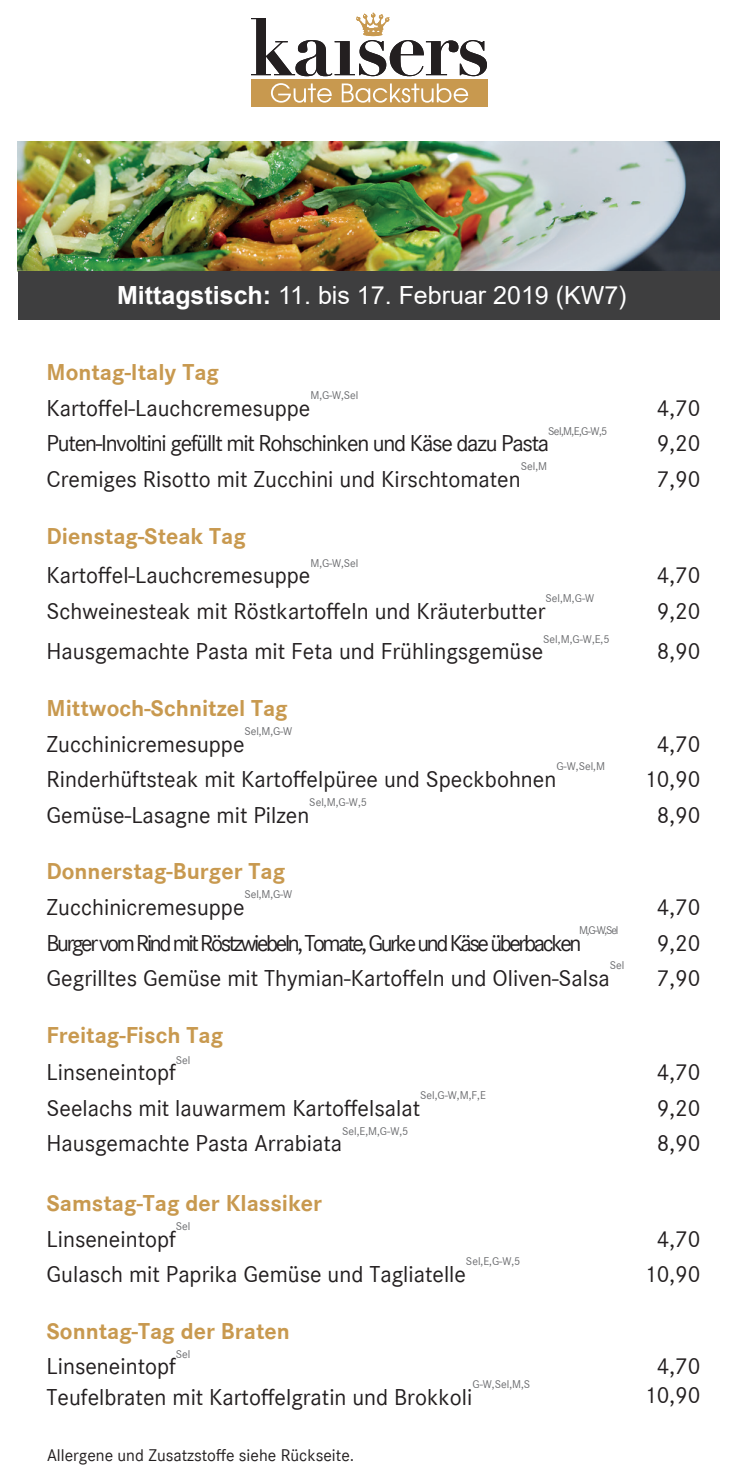
<style>
.page{position:relative;width:741px;height:1480px;background:#fff}
.page>*{position:absolute;margin:0;border:0;box-sizing:border-box;transform-origin:0 0}
.t1{font:25px "Arial";color:#fff}
.t2{font:23.75px "Corporate S";color:#231f20}
.t3{font:700 23.75px "Corporate S";color:#c8994f}
.t4{font:23.75px "Corporate S";letter-spacing:-.1em;color:#231f20}
.t5{font:23.75px "Corporate S";letter-spacing:-.05em;color:#231f20}
.t6{font:17.5px "Corporate S";color:#231f20}
.t7{font:11.75px "Corporate S";color:#6c6d70}
.s1{font-weight:700}
</style>
<div class="page">
<img style="left:18px;top:141px;width:701px;height:130px">
<div style="left:251px;top:79px;width:236px;height:27px;background:#c8994f"></div>
<svg style="left:271px;top:83px;width:197px;height:20px"></svg>
<svg style="left:251px;top:13px;width:236px;height:63px"></svg>
<div style="left:18px;top:271px;width:701px;height:49px;background:#3e3e3f"></div>
<p class="t1" style="left:117px;top:278px;width:511px"><span class="s1">Mittagstisch:</span> 11. bis 17. Februar 2019 (KW7)</p>
<p class="t3" style="left:47px;top:356px;width:174px">Montag-Italy Tag</p>
<p class="t2" style="left:47px;top:392px;width:265px">Kartoffel-Lauchcremesuppe</p>
<p class="t7" style="left:310px;top:387px;width:49px">M,G-W,Sel</p>
<p class="t7" style="left:548px;top:423px;width:61px">Sel,M,E,G-W,5</p>
<p class="t5" style="left:47px;top:428px;width:504px">Puten-Involtini gefüllt mit Rohschinken und Käse dazu Pasta</p>
<p class="t7" style="left:521px;top:458px;width:28px">Sel,M</p>
<p class="t2" style="left:47px;top:463px;width:476px">Cremiges Risotto mit Zucchini und Kirschtomaten</p>
<p class="t3" style="left:47px;top:519px;width:201px">Dienstag-Steak Tag</p>
<p class="t2" style="left:47px;top:560px;width:265px">Kartoffel-Lauchcremesuppe</p>
<p class="t7" style="left:310px;top:555px;width:49px">M,G-W,Sel</p>
<p class="t7" style="left:545px;top:591px;width:50px">Sel,M,G-W</p>
<p class="t2" style="left:47px;top:595px;width:500px">Schweinesteak mit Röstkartoffeln und Kräuterbutter</p>
<p class="t7" style="left:543px;top:631px;width:68px">Sel,M,G-W,E,5</p>
<p class="t2" style="left:47px;top:636px;width:498px">Hausgemachte Pasta mit Feta und Frühlingsgemüse</p>
<p class="t3" style="left:47px;top:691px;width:243px">Mittwoch-Schnitzel Tag</p>
<p class="t2" style="left:47px;top:728px;width:199px">Zucchinicremesuppe</p>
<p class="t7" style="left:244px;top:723px;width:49px">Sel,M,G-W</p>
<p class="t7" style="left:556px;top:759px;width:50px">G-W,Sel,M</p>
<p class="t2" style="left:47px;top:763px;width:511px">Rinderhüftsteak mit Kartoffelpüree und Speckbohnen</p>
<p class="t7" style="left:309px;top:794px;width:59px">Sel,M,G-W,5</p>
<p class="t2" style="left:47px;top:799px;width:264px">Gemüse-Lasagne mit Pilzen</p>
<p class="t3" style="left:47px;top:855px;width:240px">Donnerstag-Burger Tag</p>
<p class="t2" style="left:47px;top:891px;width:199px">Zucchinicremesuppe</p>
<p class="t7" style="left:244px;top:886px;width:49px">Sel,M,G-W</p>
<p class="t7" style="left:579px;top:922px;width:41px">M,G-W,Sel</p>
<p class="t4" style="left:47px;top:927px;width:536px">Burger vom Rind mit Röstzwiebeln,Tomate,Gurke und Käse überbacken</p>
<p class="t7" style="left:610px;top:958px;width:16px">Sel</p>
<p class="t2" style="left:47px;top:962px;width:565px">Gegrilltes Gemüse mit Thymian-Kartoffeln und Oliven-Salsa</p>
<p class="t3" style="left:47px;top:1018px;width:178px">Freitag-Fisch Tag</p>
<p class="t2" style="left:47px;top:1056px;width:131px">Linseneintopf</p>
<p class="t7" style="left:176px;top:1052px;width:16px">Sel</p>
<p class="t7" style="left:420px;top:1087px;width:67px">Sel,G-W,M,F,E</p>
<p class="t2" style="left:47px;top:1092px;width:375px">Seelachs mit lauwarmem Kartoffelsalat</p>
<p class="t7" style="left:342px;top:1123px;width:68px">Sel,E,M,G-W,5</p>
<p class="t2" style="left:47px;top:1128px;width:297px">Hausgemachte Pasta Arrabiata</p>
<p class="t3" style="left:47px;top:1186px;width:277px">Samstag-Tag der Klassiker</p>
<p class="t2" style="left:47px;top:1223px;width:131px">Linseneintopf</p>
<p class="t7" style="left:176px;top:1218px;width:16px">Sel</p>
<p class="t7" style="left:466px;top:1254px;width:56px">Sel,E,G-W,5</p>
<p class="t2" style="left:47px;top:1258px;width:421px">Gulasch mit Paprika Gemüse und Tagliatelle</p>
<p class="t3" style="left:47px;top:1314px;width:245px">Sonntag-Tag der Braten</p>
<p class="t2" style="left:47px;top:1351px;width:131px">Linseneintopf</p>
<p class="t7" style="left:176px;top:1346px;width:16px">Sel</p>
<p class="t2" style="left:47px;top:1381px;width:427px">Teufelbraten mit Kartoffelgratin und Brokkoli</p>
<p class="t7" style="left:472px;top:1376px;width:59px">G-W,Sel,M,S</p>
<p class="t6" style="left:47px;top:1443px;width:309px">Allergene und Zusatzstoffe siehe Rückseite.</p>
<p class="t2" style="left:657px;top:392px;width:45px">4,70</p>
<p class="t2" style="left:657px;top:428px;width:45px">9,20</p>
<p class="t2" style="left:657px;top:463px;width:45px">7,90</p>
<p class="t2" style="left:657px;top:560px;width:45px">4,70</p>
<p class="t2" style="left:657px;top:595px;width:45px">9,20</p>
<p class="t2" style="left:657px;top:636px;width:45px">8,90</p>
<p class="t2" style="left:657px;top:728px;width:45px">4,70</p>
<p class="t2" style="left:644px;top:763px;width:58px">10,90</p>
<p class="t2" style="left:657px;top:799px;width:45px">8,90</p>
<p class="t2" style="left:657px;top:891px;width:45px">4,70</p>
<p class="t2" style="left:657px;top:927px;width:45px">9,20</p>
<p class="t2" style="left:657px;top:962px;width:45px">7,90</p>
<p class="t2" style="left:657px;top:1056px;width:45px">4,70</p>
<p class="t2" style="left:657px;top:1092px;width:45px">9,20</p>
<p class="t2" style="left:657px;top:1128px;width:45px">8,90</p>
<p class="t2" style="left:657px;top:1223px;width:45px">4,70</p>
<p class="t2" style="left:644px;top:1258px;width:58px">10,90</p>
<p class="t2" style="left:657px;top:1351px;width:45px">4,70</p>
<p class="t2" style="left:644px;top:1379px;width:58px">10,90</p>
</div>
